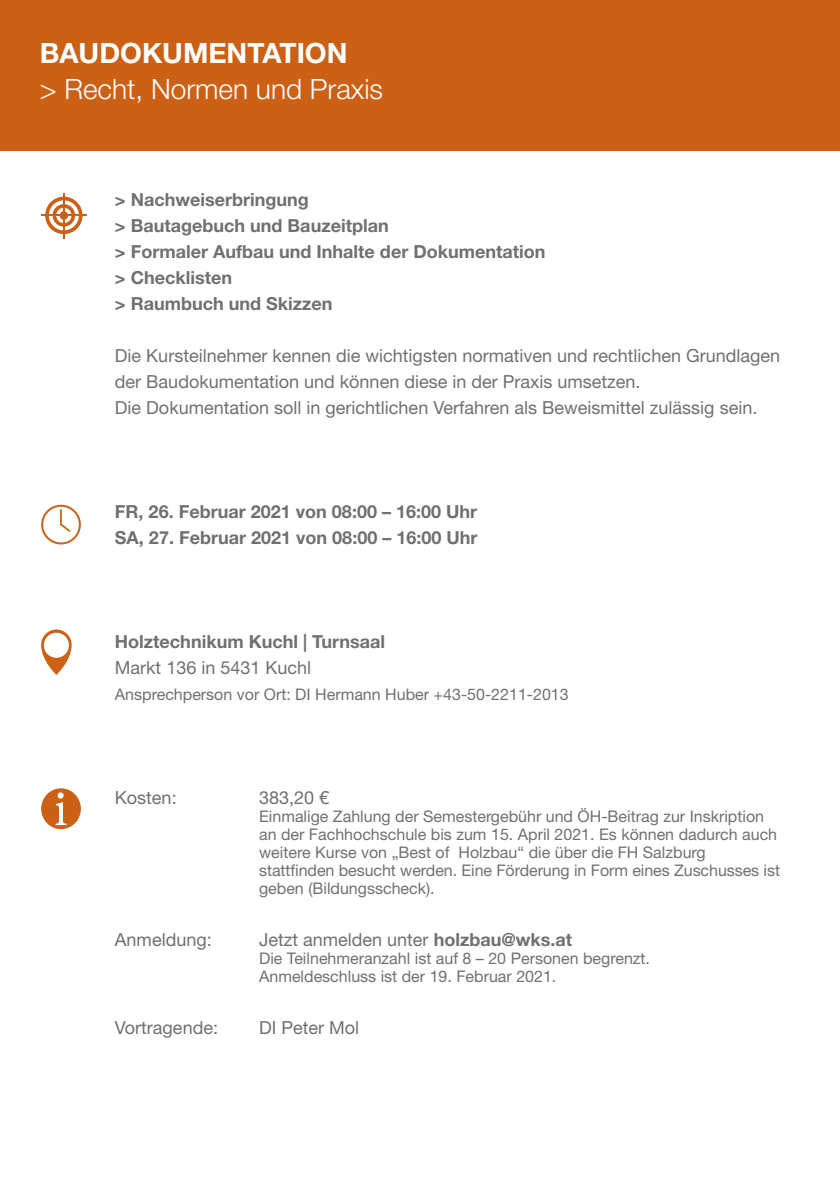
<style>
.page{position:relative;width:840px;height:1191px;background:#fff}
.page>*{position:absolute;margin:0;border:0;box-sizing:border-box;transform-origin:0 0}
.t1{font:300 28px "Helvetica Neue LT Std";color:#fff}
.t2{font:700 28px "Helvetica Neue LT Std";color:#fff}
.t3{font:18px/26px "Helvetica Neue LT Std";color:#71706f}
.t4{font:700 18px/26px "Helvetica Neue LT Std";color:#71706f}
.t5{font:16px/18px "Helvetica Neue LT Std";color:#71706f}
.s1{font-weight:700}
</style>
<div class="page">
<div style="left:0;top:0;width:839px;height:150px;background:#cc6015"></div>
<svg style="left:41px;top:788px;width:40px;height:41px"></svg>
<svg style="left:45px;top:197px;width:37px;height:37px"></svg>
<svg style="left:59px;top:211px;width:9px;height:9px"></svg>
<hr style="left:41px;top:215px;width:45px;height:1px;background:#cc6015">
<hr style="left:63px;top:193px;width:1px;height:45px;background:#cc6015">
<svg style="left:41px;top:505px;width:40px;height:39px"></svg>
<svg style="left:41px;top:629px;width:31px;height:46px"></svg>
<h1 class="t2" style="left:40px;top:36px;width:309px">BAUDOKUMENTATION</h1>
<h1 class="t1" style="left:40px;top:72px;width:345px">&gt; Recht, Normen und Praxis</h1>
<p class="t4" style="left:115px;top:186px;width:432px">&gt; Nachweiserbringung<br>&gt; Bautagebuch und Bauzeitplan<br>&gt; Formaler Aufbau und Inhalte der Dokumentation &gt; Checklisten<br>&gt; Raumbuch und Skizzen</p>
<p class="t3" style="left:115px;top:342px;width:666px">Die Kursteilnehmer kennen die wichtigsten normativen und rechtlichen Grundlagen der Baudokumentation und können diese in der Praxis umsetzen.<br>Die Dokumentation soll in gerichtlichen Verfahren als Beweismittel zulässig sein.</p>
<p class="t4" style="left:115px;top:498px;width:364px">FR, 26. Februar 2021 von 08:00 – 16:00 Uhr<br>SA, 27. Februar 2021 von 08:00 – 16:00 Uhr</p>
<p class="t4" style="left:115px;top:628px;width:271px">Holztechnikum Kuchl | Turnsaal</p>
<p class="t3" style="left:115px;top:654px;width:198px">Markt 136 in 5431 Kuchl</p>
<p class="t5" style="left:115px;top:685px;width:455px">Ansprechperson vor Ort: DI Hermann Huber +43-50-2211-2013</p>
<p class="t3" style="left:115px;top:784px;width:63px">Kosten:</p>
<p class="t3" style="left:259px;top:784px;width:72px">383,20 €</p>
<p class="t5" style="left:259px;top:807px;width:522px">Einmalige Zahlung der Semestergebühr und ÖH-Beitrag zur Inskription an der Fachhochschule bis zum 15. April 2021. Es können dadurch auch weitere Kurse von „Best of Holzbau“ die über die FH Salzburg stattfinden besucht werden. Eine Förderung in Form eines Zuschusses ist geben (Bildungsscheck).</p>
<p class="t3" style="left:115px;top:926px;width:98px">Anmeldung:</p>
<p class="t3" style="left:259px;top:926px;width:314px">Jetzt anmelden unter <span class="s1">holzbau@wks.at</span></p>
<p class="t5" style="left:259px;top:949px;width:392px">Die Teilnehmeranzahl ist auf 8 – 20 Personen begrenzt.<br>Anmeldeschluss ist der 19. Februar 2021.</p>
<p class="t3" style="left:115px;top:1014px;width:105px">Vortragende:</p>
<p class="t3" style="left:259px;top:1014px;width:102px">DI Peter Mol</p>
</div>
